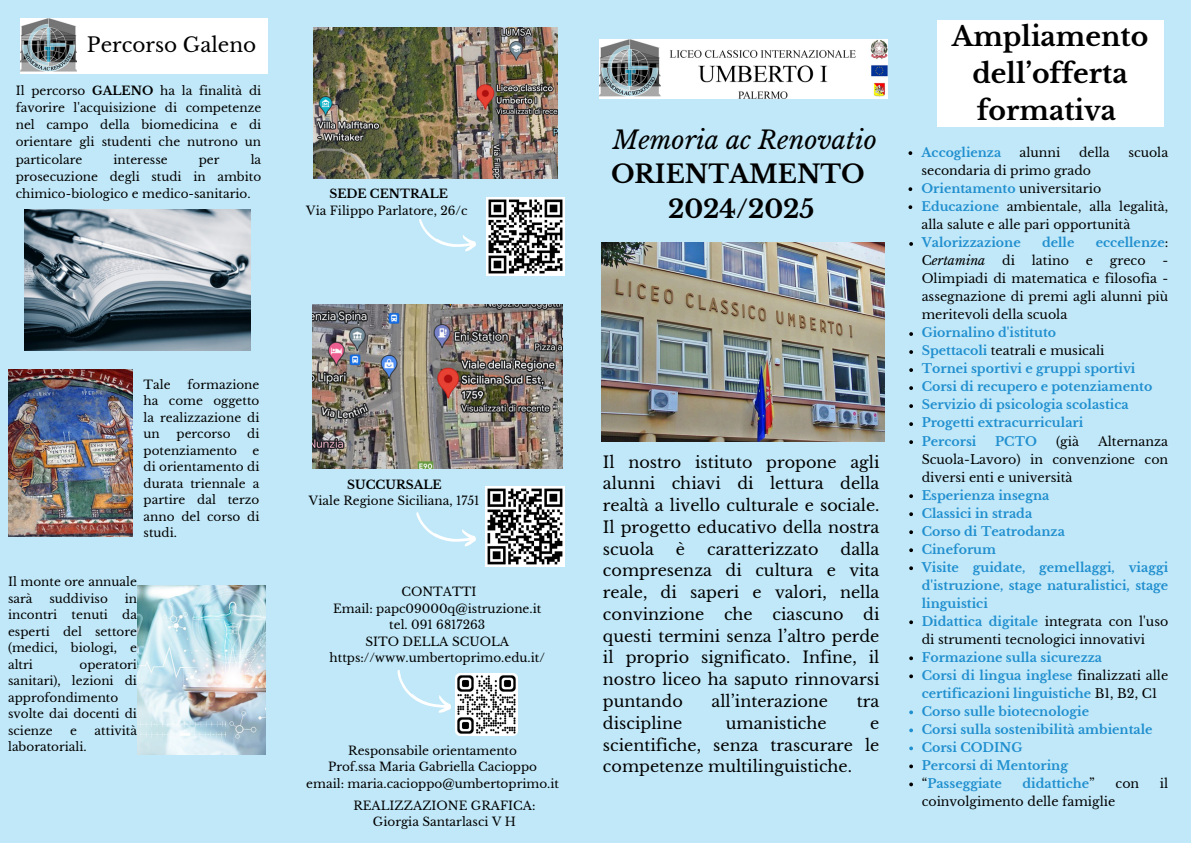
<style>
.page{position:relative;width:1191px;height:843px;background:#fff}
.page>*{position:absolute;margin:0;border:0;box-sizing:border-box;transform-origin:0 0}
.t1{font:700 26.7px/36.8px "Libre Baskerville";color:#000;text-align:center}
.t2{font:700 25px/34.5px "Libre Baskerville";color:#000;text-align:center}
.t3{font:italic 25px "Libre Baskerville";color:#000}
.t4{font:20px "Libre Baskerville";color:#000}
.t5{font:16px/21.8px "Libre Baskerville";color:#000;text-align:justify}
.t6{font:700 12.6px/18px "Libre Baskerville";color:#208fcf;text-align:justify}
.t7{font:12.6px/18px "Libre Baskerville";color:#000;text-align:justify}
.t8{font:italic 12.6px "Libre Baskerville";color:#000}
.t9{font:12.5px/18px "Libre Baskerville";color:#000}
.t10{font:700 12.5px "Libre Baskerville";color:#208fcf}
.t11{font:12px/16.5px "Libre Baskerville";color:#000;text-align:justify}
.t12{font:700 12px "Libre Baskerville";color:#000}
.s1{font-weight:700}
.s2{font-weight:700;color:#208fcf}
.s3{font-weight:400;color:#000}
.s4{font-style:normal}
</style>
<div class="page">
<div style="left:0;top:0;width:1190px;height:842px;background:#c1e8f8"></div>
<img style="left:312px;top:304px;width:250px;height:164px">
<img style="left:313px;top:28px;width:245px;height:150px">
<svg style="left:419px;top:219px;width:57px;height:33px"></svg>
<svg style="left:416px;top:512px;width:60px;height:35px"></svg>
<img style="left:485px;top:486px;width:79px;height:80px">
<img style="left:486px;top:197px;width:78px;height:78px">
<img style="left:455px;top:673px;width:62px;height:62px">
<svg style="left:397px;top:670px;width:54px;height:43px"></svg>
<img style="left:599px;top:39px;width:287px;height:59px">
<img style="left:602px;top:242px;width:282px;height:199px">
<div style="left:937px;top:20px;width:225px;height:106px;background:#fff"></div>
<img style="left:25px;top:209px;width:225px;height:141px">
<img style="left:138px;top:585px;width:127px;height:169px">
<img style="left:8px;top:369px;width:125px;height:167px">
<svg style="left:908px;top:151px;width:4px;height:4px"></svg>
<svg style="left:908px;top:187px;width:4px;height:4px"></svg>
<svg style="left:908px;top:205px;width:4px;height:4px"></svg>
<svg style="left:909px;top:242px;width:3px;height:4px"></svg>
<svg style="left:909px;top:332px;width:3px;height:4px"></svg>
<svg style="left:909px;top:350px;width:3px;height:4px"></svg>
<svg style="left:909px;top:368px;width:3px;height:4px"></svg>
<svg style="left:909px;top:386px;width:3px;height:4px"></svg>
<svg style="left:909px;top:404px;width:3px;height:4px"></svg>
<svg style="left:909px;top:422px;width:3px;height:4px"></svg>
<svg style="left:909px;top:440px;width:3px;height:4px"></svg>
<svg style="left:909px;top:494px;width:3px;height:4px"></svg>
<svg style="left:909px;top:512px;width:3px;height:4px"></svg>
<svg style="left:909px;top:530px;width:3px;height:4px"></svg>
<img style="left:20px;top:18px;width:247px;height:56px">
<div style="left:78px;top:18px;width:187px;height:56px;background:#fff"></div>
<p class="t4" style="left:87px;top:33px;width:171px">Percorso Galeno</p>
<p class="t11" style="left:16px;top:82px;width:247px;line-height:17.2px">Il percorso <span class="s1">GALENO</span> ha la finalità di favorire l'acquisizione di competenze nel campo della biomedicina e di orientare gli studenti che nutrono un particolare</p>
<p class="t11" style="left:16px;top:151px;width:247px;line-height:17.2px;text-indent:235px">la prosecuzione degli studi in ambito chimico-biologico e medico-sanitario.</p>
<p class="t11" style="left:113px;top:151px;width:56px">interesse</p>
<p class="t11" style="left:199px;top:151px;width:22px">per</p>
<p class="t11" style="left:144px;top:376px;width:117px;text-indent:44px">formazione ha come oggetto la realizzazione di un</p>
<p class="t11" style="left:144px;top:376px;width:29px">Tale</p>
<p class="t11" style="left:176px;top:425px;width:56px">percorso</p>
<p class="t11" style="left:247px;top:425px;width:14px">di</p>
<p class="t11" style="left:144px;top:442px;width:95px">potenziamento</p>
<p class="t11" style="left:144px;top:442px;width:117px;text-indent:109px">e di orientamento di durata triennale a partire dal terzo anno del corso di studi.</p>
<p class="t11" style="left:8px;top:573px;width:130px">Il monte ore annuale sarà</p>
<p class="t11" style="left:49px;top:590px;width:60px">suddiviso</p>
<p class="t11" style="left:8px;top:590px;width:130px;text-indent:116px">in incontri tenuti da esperti del settore (medici, biologi, e altri</p>
<p class="t11" style="left:8px;top:656px;width:130px;text-align:left;text-indent:71px">operatori sanitari), lezioni di approfondimento svolte dai docenti di scienze</p>
<p class="t11" style="left:70px;top:722px;width:8px">e</p>
<p class="t11" style="left:95px;top:722px;width:44px">attività</p>
<p class="t11" style="left:8px;top:738px;width:80px">laboratoriali.</p>
<p class="t12" style="left:329px;top:186px;width:120px">SEDE CENTRALE</p>
<p class="t11" style="left:306px;top:202px;width:163px">Via Filippo Parlatore, 26/c</p>
<p class="t12" style="left:347px;top:476px;width:96px">SUCCURSALE</p>
<p class="t11" style="left:309px;top:492px;width:172px">Viale Regione Siciliana, 1751</p>
<p class="t11" style="left:401px;top:583px;width:76px">CONTATTI</p>
<p class="t11" style="left:333px;top:600px;width:210px">Email: papc09000q@istruzione.it</p>
<p class="t11" style="left:389px;top:616px;width:97px">tel. 091 6817263</p>
<p class="t11" style="left:365px;top:633px;width:145px">SITO DELLA SCUOLA</p>
<p class="t11" style="left:329px;top:649px;width:217px">https://www.umbertoprimo.edu.it/</p>
<p class="t11" style="left:348px;top:741px;width:170px">Responsabile orientamento</p>
<p class="t11" style="left:328px;top:758px;width:210px">Prof.ssa Maria Gabriella Cacioppo</p>
<p class="t11" style="left:306px;top:774px;width:254px">email: maria.cacioppo@umbertoprimo.it</p>
<p class="t11" style="left:353px;top:796px;width:183px">REALIZZAZIONE GRAFICA:</p>
<p class="t11" style="left:373px;top:813px;width:144px">Giorgia Santarlasci V H</p>
<p class="t3" style="left:613px;top:125px;width:265px">Memoria ac Renovatio</p>
<p class="t2" style="left:611px;top:157px;width:255px">ORIENTAMENTO<br>2024/2025</p>
<p class="t5" style="left:603px;top:451px;width:278px">Il nostro istituto propone agli alunni chiavi di lettura della realtà a livello culturale e sociale.<br>Il progetto educativo della nostra scuola</p>
<p class="t5" style="left:603px;top:538px;width:278px;text-indent:237px">dalla compresenza di cultura e vita reale, di saperi e valori, nella convinzione che ciascuno di questi termini senza l’altro perde il proprio significato. Infine, il nostro liceo ha saputo rinnovarsi puntando</p>
<p class="t5" style="left:676px;top:538px;width:11px">è</p>
<p class="t5" style="left:707px;top:538px;width:113px">caratterizzato</p>
<p class="t5" style="left:711px;top:690px;width:118px">all’interazione</p>
<p class="t5" style="left:856px;top:690px;width:24px">tra</p>
<p class="t5" style="left:603px;top:712px;width:81px">discipline</p>
<p class="t5" style="left:725px;top:712px;width:102px">umanistiche</p>
<p class="t5" style="left:603px;top:712px;width:278px;text-indent:267px">e scientifiche, senza trascurare le competenze multilinguistiche.</p>
<p class="t1" style="left:951px;top:19px;width:198px">Ampliamento dell’offerta formativa</p>
<p class="t10" style="left:921px;top:145px;width:81px">Accoglienza</p>
<p class="t9" style="left:1019px;top:144px;width:42px">alunni</p>
<p class="t9" style="left:1078px;top:144px;width:32px">della</p>
<p class="t9" style="left:1128px;top:144px;width:41px">scuola</p>
<p class="t9" style="left:921px;top:162px;width:171px">secondaria di primo grado</p>
<p class="t9" style="left:921px;top:180px;width:181px"><span class="s2">Orientamento</span> universitario</p>
<p class="t9" style="left:921px;top:198px;width:248px"><span class="s2">Educazione</span> ambientale, alla legalità, alla salute e alle pari opportunità</p>
<p class="t6" style="left:921px;top:234px;width:100px">Valorizzazione</p>
<p class="t6" style="left:1041px;top:234px;width:34px">delle</p>
<p class="t6" style="left:1095px;top:234px;width:74px">eccellenze<span class="s3">:</span></p>
<p class="t8" style="left:921px;top:253px;width:65px"><span class="s4">C</span>ertamina</p>
<p class="t7" style="left:1002px;top:252px;width:14px">di</p>
<p class="t7" style="left:1031px;top:252px;width:39px">latino</p>
<p class="t7" style="left:1085px;top:252px;width:9px">e</p>
<p class="t7" style="left:1109px;top:252px;width:37px">greco</p>
<p class="t7" style="left:921px;top:252px;width:248px;text-indent:241px">- Olimpiadi di matematica e filosofia - assegnazione di premi agli alunni più meritevoli della scuola</p>
<p class="t6" style="left:921px;top:324px;width:136px">Giornalino d'istituto</p>
<p class="t7" style="left:921px;top:342px;width:184px"><span class="s2">Spettacoli</span> teatrali e musicali</p>
<p class="t6" style="left:921px;top:360px;width:215px">Tornei sportivi e gruppi sportivi</p>
<p class="t6" style="left:921px;top:378px;width:232px">Corsi di recupero e potenziamento</p>
<p class="t6" style="left:921px;top:396px;width:209px">Servizio di psicologia scolastica</p>
<p class="t6" style="left:921px;top:414px;width:163px">Progetti extracurriculari</p>
<p class="t6" style="left:921px;top:432px;width:56px">Percorsi</p>
<p class="t6" style="left:995px;top:432px;width:43px">PCTO</p>
<p class="t7" style="left:1055px;top:432px;width:24px">(già</p>
<p class="t7" style="left:921px;top:432px;width:248px;text-indent:176px">Alternanza Scuola-Lavoro) in convenzione con diversi enti e università</p>
<p class="t6" style="left:921px;top:486px;width:129px">Esperienza insegna</p>
<p class="t6" style="left:921px;top:504px;width:112px">Classici in strada</p>
<p class="t6" style="left:921px;top:522px;width:145px">Corso di Teatrodanza</p>
<h3 class="t6" style="left:921px;top:540px;width:76px">Cineforum</h3>
<h1 class="t6" style="left:921px;top:558px;width:248px">Visite guidate, gemellaggi, viaggi d'istruzione, stage naturalistici, stage linguistici</h1>
<p class="t7" style="left:921px;top:612px;width:248px"><span class="s2">Didattica digitale</span> integrata con l'uso di strumenti tecnologici innovativi</p>
<h5 class="t6" style="left:921px;top:648px;width:182px">Formazione sulla sicurezza</h5>
<p class="t6" style="left:921px;top:666px;width:248px">Corsi di lingua inglese <span class="s3">finalizzati alle </span>certificazioni linguistiche <span class="s3">B1, B2, C1</span></p>
<h2 class="t6" style="left:921px;top:702px;width:169px">Corso sulle biotecnologie</h2>
<p class="t6" style="left:921px;top:720px;width:232px">Corsi sulla sostenibilità ambientale</p>
<p class="t6" style="left:921px;top:738px;width:102px">Corsi CODING</p>
<p class="t6" style="left:921px;top:756px;width:148px">Percorsi di Mentoring</p>
<p class="t6" style="left:921px;top:774px;width:82px"><span class="s3">“</span>Passeggiate</p>
<p class="t6" style="left:1022px;top:774px;width:74px">didattiche<span class="s3">”</span></p>
<p class="t7" style="left:1115px;top:774px;width:25px">con</p>
<p class="t7" style="left:1159px;top:774px;width:10px">il</p>
<p class="t7" style="left:921px;top:792px;width:195px">coinvolgimento delle famiglie</p>
</div>
